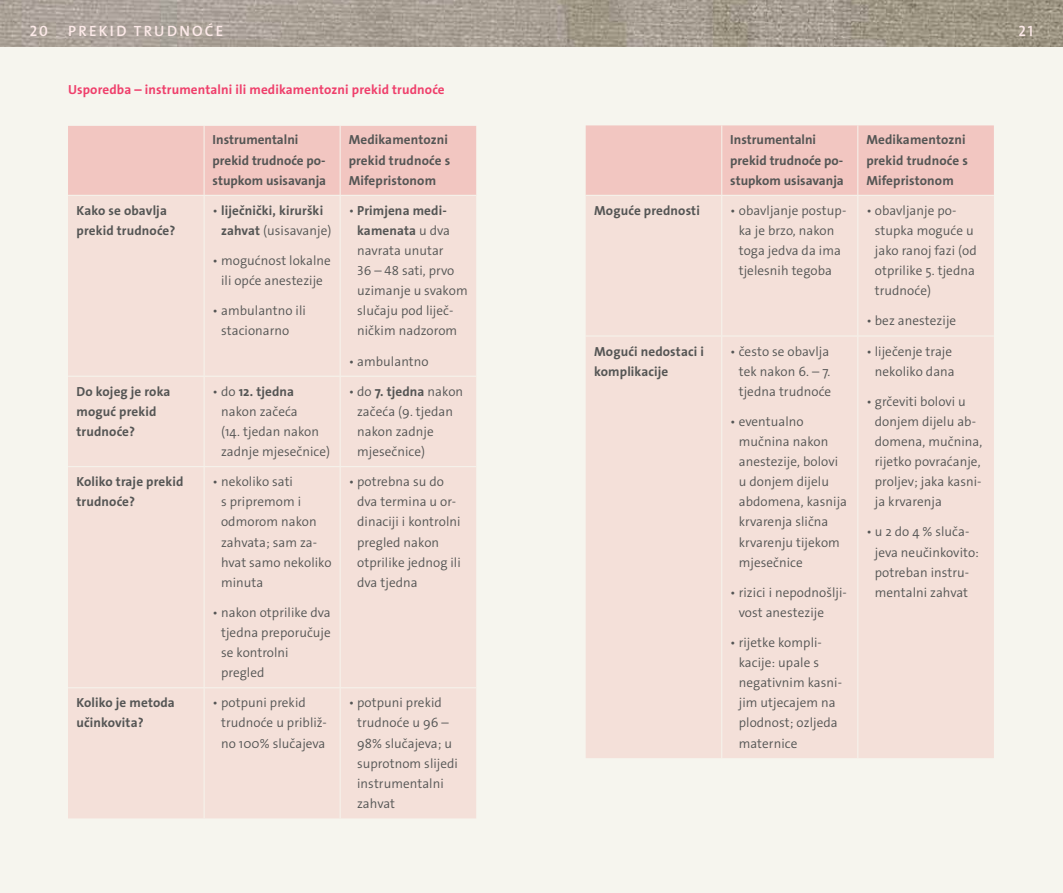
<style>
.page{position:relative;width:1063px;height:893px;background:#f6f5ee}
.page>*{position:absolute;margin:0;border:0;box-sizing:border-box;transform-origin:0 0}
.t1{font:600 15px "The Sans Os F";letter-spacing:.15em;color:#fdeae9}
.t2{font:13.2px/20.1px "The Sans LP4 Se Lig";letter-spacing:.005em;color:#58595b}
.t3{font:700 13.2px/20.1px "The Sans Os F";letter-spacing:.01em;color:#58595b}
.t4{font:700 13.2px "The Sans Os F";letter-spacing:.01em;color:#ef3f6b}
.s1{font-family:"The Sans LP4 Se Lig";font-weight:400}
.s2{font-family:"The Sans Os F";font-weight:700}
</style>
<div class="page">
<img style="left:0;top:0;width:1063px;height:47px">
<div style="left:68px;top:126px;width:408px;height:69px;background:#f2c6c1"></div>
<div style="left:68px;top:196px;width:408px;height:622px;background:#f4e0d9"></div>
<hr style="left:204px;top:126px;width:1px;height:69px;background:#fff">
<hr style="left:340px;top:126px;width:1px;height:69px;background:#fff">
<hr style="left:68px;top:195px;width:136px;height:1px;background:#fff">
<hr style="left:204px;top:195px;width:136px;height:1px;background:#fff">
<hr style="left:204px;top:196px;width:1px;height:180px;background:#fff">
<hr style="left:340px;top:195px;width:136px;height:1px;background:#fff">
<hr style="left:340px;top:196px;width:1px;height:180px;background:#fff">
<hr style="left:68px;top:376px;width:136px;height:1px;background:#fff">
<hr style="left:204px;top:376px;width:136px;height:1px;background:#fff">
<hr style="left:204px;top:377px;width:1px;height:89px;background:#fff">
<hr style="left:340px;top:376px;width:136px;height:1px;background:#fff">
<hr style="left:340px;top:377px;width:1px;height:89px;background:#fff">
<hr style="left:68px;top:466px;width:136px;height:1px;background:#fff">
<hr style="left:204px;top:466px;width:136px;height:1px;background:#fff">
<hr style="left:204px;top:467px;width:1px;height:220px;background:#fff">
<hr style="left:340px;top:466px;width:136px;height:1px;background:#fff">
<hr style="left:340px;top:467px;width:1px;height:220px;background:#fff">
<hr style="left:68px;top:687px;width:136px;height:1px;background:#fff">
<hr style="left:204px;top:687px;width:136px;height:1px;background:#fff">
<hr style="left:204px;top:688px;width:1px;height:130px;background:#fff">
<hr style="left:340px;top:687px;width:136px;height:1px;background:#fff">
<hr style="left:340px;top:688px;width:1px;height:130px;background:#fff">
<div style="left:586px;top:125px;width:408px;height:70px;background:#f2c6c1"></div>
<div style="left:586px;top:196px;width:408px;height:562px;background:#f4e0d9"></div>
<hr style="left:721px;top:125px;width:1px;height:70px;background:#fff">
<hr style="left:857px;top:125px;width:1px;height:70px;background:#fff">
<hr style="left:586px;top:195px;width:136px;height:1px;background:#fff">
<hr style="left:722px;top:195px;width:136px;height:1px;background:#fff">
<hr style="left:721px;top:196px;width:1px;height:140px;background:#fff">
<hr style="left:858px;top:195px;width:136px;height:1px;background:#fff">
<hr style="left:857px;top:196px;width:1px;height:140px;background:#fff">
<hr style="left:586px;top:336px;width:136px;height:1px;background:#fff">
<hr style="left:722px;top:336px;width:136px;height:1px;background:#fff">
<hr style="left:721px;top:336px;width:1px;height:422px;background:#fff">
<hr style="left:858px;top:336px;width:136px;height:1px;background:#fff">
<hr style="left:857px;top:336px;width:1px;height:422px;background:#fff">
<p class="t1" style="left:30px;top:21px;width:20px">20</p>
<p class="t1" style="left:68px;top:21px;width:157px">PREKID TRUDNOĆE</p>
<p class="t1" style="left:1018px;top:21px;width:16px">21</p>
<p class="t4" style="left:68px;top:81px;width:378px">Usporedba – instrumentalni ili medikamentozni prekid trudnoće</p>
<p class="t3" style="left:213px;top:130px;width:115px">Instrumentalni prekid trudnoće po&shy;stupkom usisavanja</p>
<p class="t3" style="left:349px;top:130px;width:103px">Medikamentozni prekid trudnoće s<br>Mifepristonom</p>
<p class="t3" style="left:77px;top:200px;width:100px">Kako se obavlja prekid trudnoće?</p>
<p class="t3" style="left:213px;top:200px;width:112px"><span class="s1">•</span> liječnički, kirurški</p>
<p class="t2" style="left:221px;top:220px;width:112px"><span class="s2">zahvat</span> (usisavanje)</p>
<p class="t2" style="left:213px;top:251px;width:120px;text-align:center">• mogućnost lokalne ili opće anestezije</p>
<p class="t2" style="left:221px;top:301px;width:86px;text-indent:-9px">• ambulantno ili stacionarno</p>
<p class="t3" style="left:77px;top:381px;width:95px">Do kojeg je roka moguć prekid trudnoće?</p>
<p class="t3" style="left:213px;top:381px;width:83px"><span class="s1">• do</span> 12. tjedna</p>
<p class="t2" style="left:221px;top:401px;width:111px">nakon začeća<br>(14. tjedan nakon zadnje mjesečnice)</p>
<p class="t3" style="left:77px;top:472px;width:108px">Koliko traje prekid trudnoće?</p>
<p class="t2" style="left:221px;top:472px;width:112px;text-indent:-9px">• nekoliko sati<br>s pripremom i odmorom nakon zahvata; sam za&shy;hvat samo nekoliko minuta</p>
<p class="t2" style="left:221px;top:602px;width:111px;text-indent:-9px">• nakon otprilike dva tjedna preporučuje se kontrolni pregled</p>
<p class="t3" style="left:349px;top:200px;width:103px;text-align:right"><span class="s1">•</span> Primjena medi&shy;kamenata <span class="s1">u dva</span></p>
<p class="t2" style="left:357px;top:241px;width:112px">navrata unutar<br>36 – 48 sati, prvo uzimanje u svakom slučaju pod liječ&shy;ničkim nadzorom</p>
<p class="t2" style="left:349px;top:351px;width:81px">• ambulantno</p>
<p class="t2" style="left:357px;top:381px;width:108px;text-indent:-8px">• do <span class="s2">7. tjedna</span> nakon začeća (9. tjedan nakon zadnje mjesečnice)</p>
<p class="t2" style="left:357px;top:472px;width:105px;text-indent:-8px">• potrebna su do dva termina u or&shy;dinaciji i kontrolni pregled nakon otprilike jednog ili dva tjedna</p>
<p class="t3" style="left:77px;top:693px;width:100px">Koliko je metoda učinkovita?</p>
<p class="t2" style="left:221px;top:693px;width:107px;text-indent:-9px">• potpuni prekid trudnoće u približ&shy;no 100% slučajeva</p>
<p class="t2" style="left:357px;top:693px;width:102px;text-indent:-8px">• potpuni prekid trudnoće u 96 –<br>98% slučajeva; u suprotnom slijedi instrumentalni zahvat</p>
<p class="t3" style="left:730px;top:130px;width:115px">Instrumentalni prekid trudnoće po&shy;stupkom usisavanja</p>
<p class="t3" style="left:866px;top:130px;width:103px">Medikamentozni prekid trudnoće s<br>Mifepristonom</p>
<p class="t3" style="left:594px;top:200px;width:107px">Moguće prednosti</p>
<p class="t2" style="left:730px;top:200px;width:118px;text-align:center">• obavljanje postup&shy;ka je brzo, nakon toga jedva da ima tjelesnih tegoba</p>
<p class="t2" style="left:875px;top:200px;width:103px;text-indent:-8px">• obavljanje po&shy;stupka moguće u jako ranoj fazi (od otprilike 5. tjedna trudnoće)</p>
<p class="t2" style="left:866px;top:311px;width:91px">• bez anestezije</p>
<p class="t3" style="left:594px;top:341px;width:111px">Mogući nedostaci i komplikacije</p>
<p class="t2" style="left:739px;top:341px;width:94px;text-indent:-9px">• često se obavlja tek nakon 6. – 7. tjedna trudnoće</p>
<p class="t2" style="left:739px;top:411px;width:110px;text-indent:-9px">• eventualno mučnina nakon anestezije, bolovi u donjem dijelu abdomena, kasnija krvarenja slična krvarenju tijekom mjesečnice</p>
<p class="t2" style="left:739px;top:582px;width:110px;text-indent:-9px">• rizici i nepodnošlji&shy;vost anestezije</p>
<p class="t2" style="left:739px;top:633px;width:105px;text-indent:-9px">• rijetke kompli&shy;kacije: upale s negativnim kasni&shy;jim utjecajem na plodnost; ozljeda maternice</p>
<p class="t2" style="left:866px;top:341px;width:90px;text-align:right">• liječenje traje nekoliko dana</p>
<p class="t2" style="left:875px;top:391px;width:109px;text-indent:-9px">• grčeviti bolovi u donjem dijelu ab&shy;domena, mučnina, rijetko povraćanje, proljev; jaka kasni&shy;ja krvarenja</p>
<p class="t2" style="left:875px;top:522px;width:106px;text-indent:-9px">• u 2 do 4 % sluča&shy;jeva neučinkovito: potreban instru&shy;mentalni zahvat</p>
</div>
